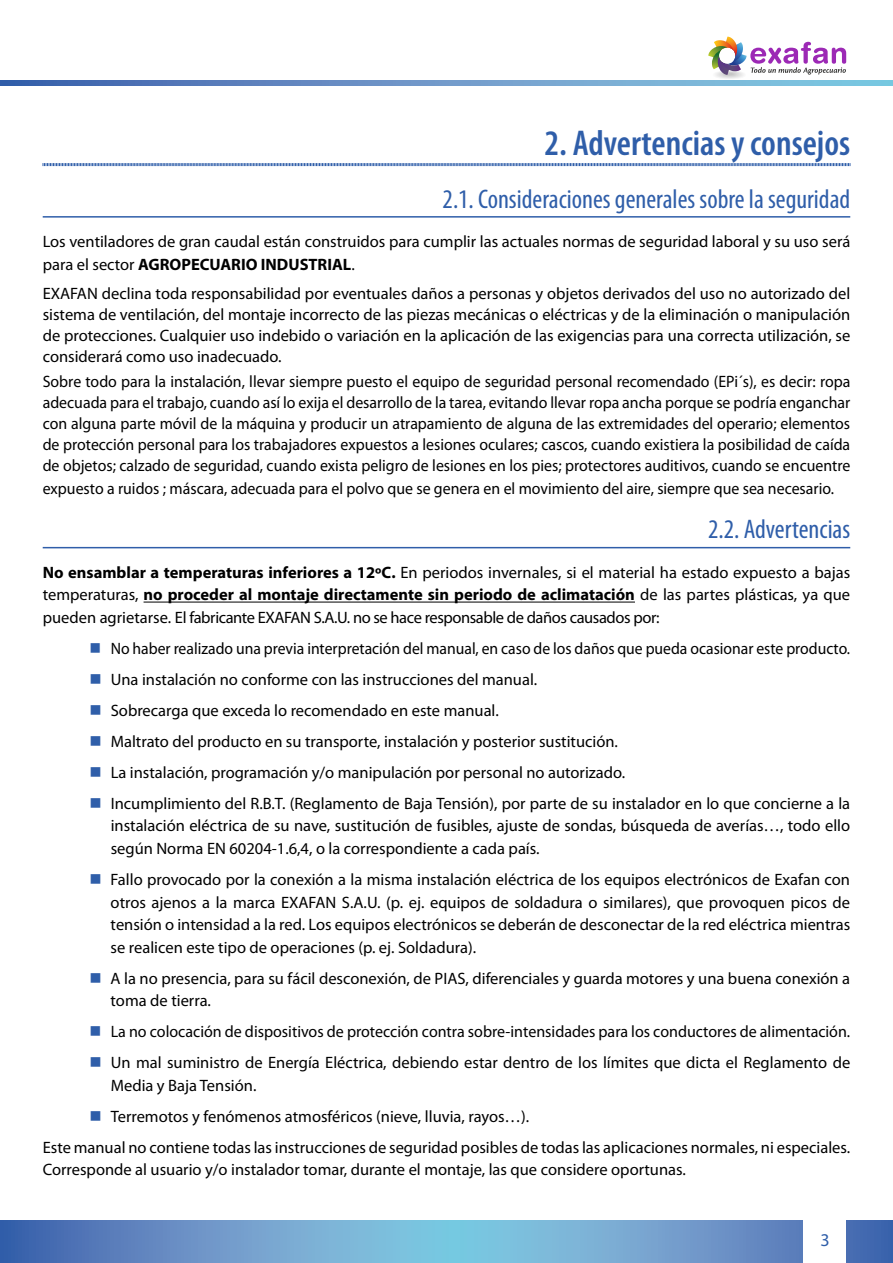
<style>
.page{position:relative;width:893px;height:1263px;background:#fff}
.page>*{position:absolute;margin:0;border:0;box-sizing:border-box;transform-origin:0 0}
.t1{font:600 condensed 36px "Myriad Pro";color:#2f5ea9}
.t2{font:condensed 27px "Myriad Pro";color:#2f5ea9}
.t3{font:18px "Myriad Pro";color:#2f5ea9}
.t4{font:16.5px/22.5px "Myriad Pro";color:#000}
.t5{font:16.5px/21px "Myriad Pro";color:#000;text-align:justify;scale:.96 1}
.t6{font:16.5px/31px "Myriad Pro";color:#000;scale:.95 1}
.s1{font-weight:700}
</style>
<div class="page">
<svg style="left:1px;top:1220px;width:892px;height:43px"></svg>
<svg style="left:1px;top:81px;width:892px;height:4px"></svg>
<div style="left:804px;top:1218px;width:42px;height:45px;background:#fff"></div>
<hr style="left:0;top:1220px;width:1px;height:43px;background:#305da9">
<div style="left:714px;top:71px;width:31px;height:8px;background:#f8f8f8;border-radius:50%"></div>
<div style="left:716px;top:71px;width:27px;height:7px;background:#f2f2f2;border-radius:50%"></div>
<div style="left:716px;top:71px;width:26px;height:7px;background:#f0f0f0;border-radius:50%"></div>
<div style="left:717px;top:71px;width:24px;height:7px;background:#ebebeb;border-radius:50%"></div>
<div style="left:718px;top:72px;width:23px;height:6px;background:#e9e9e9;border-radius:50%"></div>
<div style="left:719px;top:72px;width:21px;height:5px;background:#e5e5e5;border-radius:50%"></div>
<div style="left:721px;top:72px;width:17px;height:5px;background:#dedede;border-radius:50%"></div>
<svg style="left:708px;top:37px;width:138px;height:39px"></svg>
<svg style="left:42px;top:163px;width:808px;height:4px"></svg>
<hr style="left:43px;top:216px;width:807px;height:2px;background:#2f5ea9">
<hr style="left:43px;top:547px;width:807px;height:1px;background:#2f5ea9">
<hr style="left:144px;top:602px;width:491px;height:1px;background:#000">
<h1 class="t1" style="left:545px;top:123px;width:307px">2. Advertencias y consejos</h1>
<h2 class="t2" style="left:443px;top:182px;width:409px">2.1. Consideraciones generales sobre la seguridad</h2>
<p class="t4" style="left:43px;top:230px;width:809px">Los ventiladores de gran caudal están construidos para cumplir las actuales normas de seguridad laboral y su uso será para el sector <span class="s1">AGROPECUARIO INDUSTRIAL</span>.</p>
<p class="t4" style="left:43px;top:283px;width:809px;line-height:21px;text-align:justify">EXAFAN declina toda responsabilidad por eventuales daños a personas y objetos derivados del uso no autorizado del sistema de ventilación, del montaje incorrecto de las piezas mecánicas o eléctricas y de la eliminación o manipulación de protecciones. Cualquier uso indebido o variación en la aplicación de las exigencias para una correcta utilización, se considerará como uso inadecuado.</p>
<p class="t5" style="left:43px;top:371px;width:843px">Sobre todo para la instalación, llevar siempre puesto el equipo de seguridad personal recomendado (EPi´s), es decir: ropa adecuada para el trabajo, cuando así lo exija el desarrollo de la tarea, evitando llevar ropa ancha porque se podría enganchar con alguna parte móvil de la máquina y producir un atrapamiento de alguna de las extremidades del operario; elementos de protección personal para los trabajadores expuestos a lesiones oculares; cascos, cuando existiera la posibilidad de caída de objetos; calzado de seguridad, cuando exista peligro de lesiones en los pies; protectores auditivos, cuando se encuentre</p>
<p class="t5" style="left:43px;top:478px;width:826px">expuesto a ruidos ; máscara, adecuada para el polvo que se genera en el movimiento del aire, siempre que sea necesario.</p>
<h2 class="t2" style="left:708px;top:513px;width:144px">2.2. Advertencias</h2>
<p class="t4" style="left:43px;top:561px;width:809px;text-align:justify"><span class="s1">No ensamblar a temperaturas inferiores a 12ºC.</span> En periodos invernales, si el material ha estado expuesto a bajas temperaturas, <span class="s1">no proceder al montaje directamente sin periodo de aclimatación</span> de las partes plásticas, ya que pueden agrietarse. El fabricante EXAFAN S.A.U. no se hace responsable de daños causados por:</p>
<p class="t6" style="left:111px;top:633px;width:780px">No haber realizado una previa interpretación del manual, en caso de los daños que pueda ocasionar este producto.<br>Una instalación no conforme con las instrucciones del manual.<br>Sobrecarga que exceda lo recomendado en este manual.<br>Maltrato del producto en su transporte, instalación y posterior sustitución.<br>La instalación, programación y/o manipulación por personal no autorizado.<br>Incumplimiento del R.B.T. (Reglamento de Baja Tensión), por parte de su instalador en lo que concierne a la</p>
<p class="t4" style="left:111px;top:814px;width:741px">instalación eléctrica de su nave, sustitución de fusibles, ajuste de sondas, búsqueda de averías…, todo ello según Norma EN 60204-1.6,4, o la correspondiente a cada país.</p>
<p class="t4" style="left:111px;top:868px;width:741px;text-align:justify">Fallo provocado por la conexión a la misma instalación eléctrica de los equipos electrónicos de Exafan con otros ajenos a la marca EXAFAN S.A.U. (p. ej. equipos de soldadura o similares), que provoquen picos de tensión o intensidad a la red. Los equipos electrónicos se deberán de desconectar de la red eléctrica mientras se realicen este tipo de operaciones (p. ej. Soldadura).</p>
<p class="t4" style="left:111px;top:966px;width:741px">A la no presencia, para su fácil desconexión, de PIAS, diferenciales y guarda motores y una buena conexión a toma de tierra.</p>
<p class="t4" style="left:111px;top:1016px;width:741px;line-height:31px">La no colocación de dispositivos de protección contra sobre-intensidades para los conductores de alimentación.<br>Un mal suministro de Energía Eléctrica, debiendo estar dentro de los límites que dicta el Reglamento de</p>
<p class="t4" style="left:111px;top:1073px;width:147px">Media y Baja Tensión.</p>
<p class="t4" style="left:111px;top:1104px;width:420px">Terremotos y fenómenos atmosféricos (nieve, lluvia, rayos…).</p>
<p class="t4" style="left:43px;top:1135px;width:809px">Este manual no contiene todas las instrucciones de seguridad posibles de todas las aplicaciones normales, ni especiales.</p>
<p class="t4" style="left:43px;top:1158px;width:645px">Corresponde al usuario y/o instalador tomar, durante el montaje, las que considere oportunas.</p>
<p class="t3" style="left:820px;top:1229px;width:11px">3</p>
</div>
